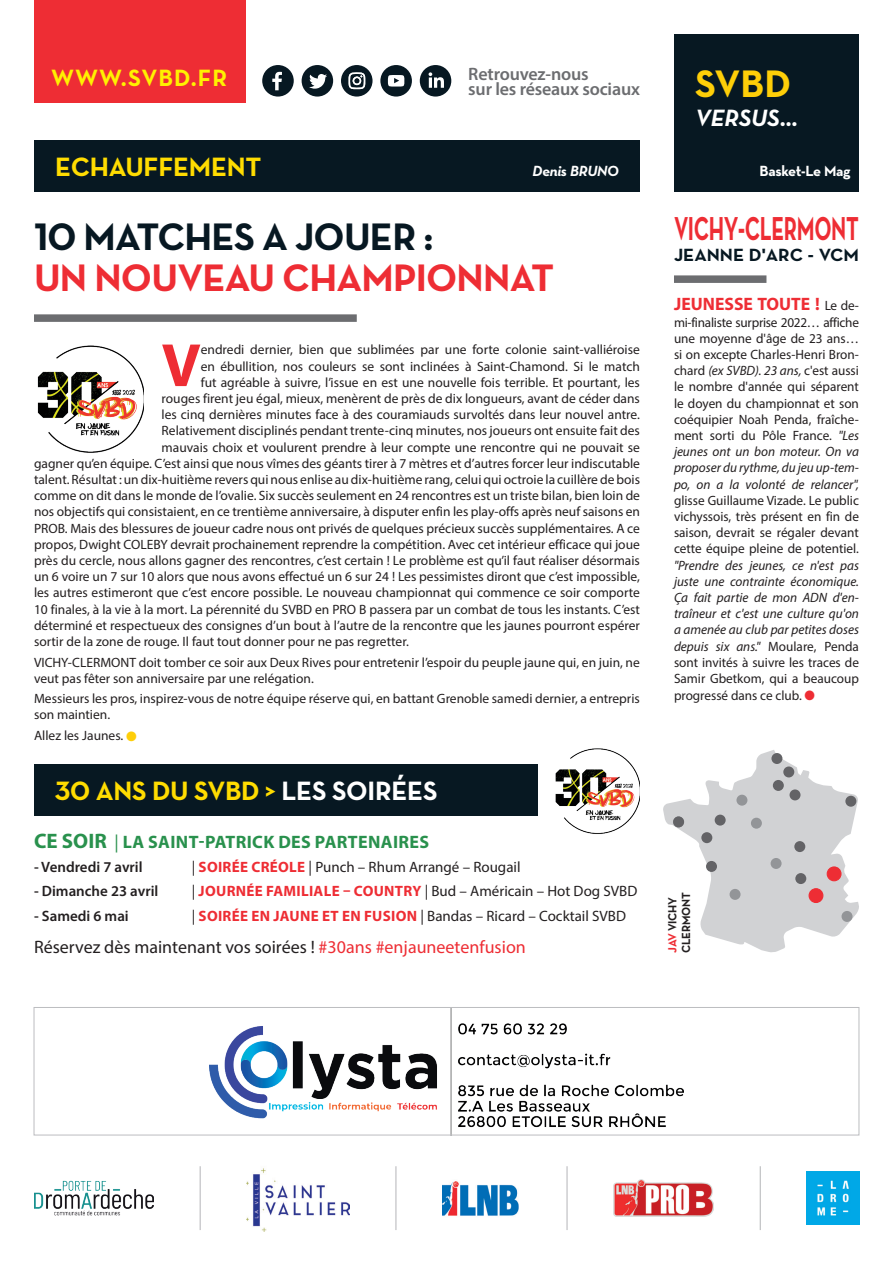
<style>
.page{position:relative;width:893px;height:1263px;background:#fff}
.page>*{position:absolute;margin:0;border:0;box-sizing:border-box;transform-origin:0 0}
.t1{font:700 61.5px "Myriad Pro";color:#ee2d34}
.t2{font:700 39px "Neutraface Text";letter-spacing:-.02em;color:#ee2d34}
.t3{font:700 39px "Neutraface Text";letter-spacing:-.02em;color:#071822}
.t4{font:700 39px "Neutraface Text";color:#fece08}
.t5{font:700 33.75px "Neutraface Text";letter-spacing:-.02em;color:#ee2d34;scale:.64 1}
.t6{font:700 27px "Neutraface Text";letter-spacing:-.01em;color:#ffdc01}
.t7{font:700 24px "Neutraface Text";letter-spacing:.045em;color:#fff101}
.t8{font:italic 700 24px "Neutraface Text";color:#fff}
.t9{font:18px "Myriad Pro";color:#231f20}
.t10{font:700 18px "Myriad Pro";letter-spacing:.02em;color:#29914d}
.t11{font:600 18px "Myriad Pro";letter-spacing:-.01em;color:#6c6d70}
.t12{font:700 18px "Myriad Pro";color:#ee2d34}
.t13{font:700 18px "Neutraface Text";color:#071822;scale:1.04 1}
.t14{font:15px "Myriad Pro";color:#231f20}
.t15{font:600 15px "Myriad Pro";color:#231f20}
.t16{font:700 15px "Neutraface Text";letter-spacing:-.025em;color:#fff}
.t17{font:italic 700 15px "Neutraface Text";letter-spacing:-.02em;color:#fff}
.t18{font:13.5px/16.2px "Myriad Pro";color:#231f20;text-align:justify}
.t19{font:700 12px "Neutraface Text";letter-spacing:-.02em;color:#231f20;scale:.95 1}
.s1{color:#fece08}
.s2{color:#fff}
.s3{font-size:21px}
.s4{font-weight:400}
.s5{font-weight:700;color:#ee2d34}
.s6{color:#ee2d34}
.s7{font-style:normal}
.s8{font-weight:400;font-size:13.5px;color:#231f20}
.s9{font-style:italic}
</style>
<div class="page">
<div style="left:674px;top:34px;width:185px;height:157px;background:#071822"></div>
<div style="left:262px;top:65px;width:32px;height:32px;background:#071822;border-radius:50%"></div>
<svg style="left:272px;top:72px;width:10px;height:18px"></svg>
<div style="left:302px;top:65px;width:31px;height:32px;background:#071822;border-radius:50%"></div>
<svg style="left:309px;top:74px;width:18px;height:15px"></svg>
<div style="left:341px;top:65px;width:32px;height:32px;background:#071822;border-radius:50%"></div>
<svg style="left:348px;top:72px;width:17px;height:17px"></svg>
<div style="left:420px;top:65px;width:31px;height:32px;background:#071822;border-radius:50%"></div>
<svg style="left:429px;top:72px;width:15px;height:16px"></svg>
<div style="left:380px;top:65px;width:32px;height:32px;background:#071822;border-radius:50%"></div>
<svg style="left:388px;top:75px;width:17px;height:12px"></svg>
<div style="left:34px;top:140px;width:606px;height:51px;background:#071822"></div>
<div style="left:34px;top:764px;width:503px;height:51px;background:#071822"></div>
<div style="left:674px;top:275px;width:92px;height:8px;background:#6c6d70"></div>
<div style="left:34px;top:0;width:211px;height:102px;background:#ee2d34"></div>
<img style="left:37px;top:345px;width:107px;height:108px">
<div style="left:34px;top:314px;width:323px;height:8px;background:#6c6d70"></div>
<img style="left:210px;top:1009px;width:473px;height:124px">
<div style="left:34px;top:1007px;width:825px;height:128px;border:1px solid #bcbdc0"></div>
<svg style="left:663px;top:750px;width:196px;height:202px"></svg>
<div style="left:751px;top:818px;width:11px;height:11px;background:#939598;border-radius:50%"></div>
<div style="left:736px;top:795px;width:11px;height:11px;background:#939598;border-radius:50%"></div>
<div style="left:701px;top:832px;width:11px;height:11px;background:#636366;border-radius:50%"></div>
<div style="left:706px;top:861px;width:11px;height:11px;background:#636366;border-radius:50%"></div>
<div style="left:783px;top:766px;width:11px;height:11px;background:#636366;border-radius:50%"></div>
<div style="left:773px;top:780px;width:11px;height:11px;background:#636366;border-radius:50%"></div>
<div style="left:789px;top:789px;width:11px;height:11px;background:#636366;border-radius:50%"></div>
<div style="left:715px;top:815px;width:11px;height:11px;background:#636366;border-radius:50%"></div>
<div style="left:795px;top:873px;width:11px;height:11px;background:#636366;border-radius:50%"></div>
<div style="left:771px;top:858px;width:11px;height:11px;background:#939598;border-radius:50%"></div>
<div style="left:730px;top:889px;width:10px;height:11px;background:#939598;border-radius:50%"></div>
<div style="left:809px;top:889px;width:14px;height:13px;background:#ee2d34;border-radius:50%"></div>
<div style="left:808px;top:888px;width:15px;height:15px;border:1px solid #ee2d34;border-radius:50%"></div>
<div style="left:827px;top:867px;width:14px;height:14px;background:#ee2d34;border-radius:50%"></div>
<div style="left:827px;top:866px;width:14px;height:15px;border:1px solid #ee2d34;border-radius:50%"></div>
<div style="left:845px;top:796px;width:11px;height:11px;background:#636366;border-radius:50%"></div>
<div style="left:673px;top:816px;width:11px;height:11px;background:#636366;border-radius:50%"></div>
<div style="left:841px;top:911px;width:11px;height:11px;background:#939598;border-radius:50%"></div>
<div style="left:794px;top:841px;width:11px;height:11px;background:#636366;border-radius:50%"></div>
<div style="left:771px;top:753px;width:11px;height:11px;background:#636366;border-radius:50%"></div>
<img style="left:807px;top:1172px;width:52px;height:52px">
<hr style="left:760px;top:1166px;width:1px;height:64px;background:#bcbdc0">
<hr style="left:566px;top:1166px;width:2px;height:64px;background:#bcbdc0">
<hr style="left:395px;top:1166px;width:1px;height:64px;background:#bcbdc0">
<hr style="left:200px;top:1166px;width:1px;height:64px;background:#bcbdc0">
<img style="left:247px;top:1168px;width:102px;height:63px">
<img style="left:442px;top:1181px;width:77px;height:35px">
<img style="left:613px;top:1179px;width:100px;height:38px">
<img style="left:34px;top:1180px;width:120px;height:36px">
<img style="left:555px;top:748px;width:85px;height:86px">
<p class="t7" style="left:51px;top:62px;width:178px">WWW.SVBD.FR</p>
<p class="t11" style="left:468px;top:63px;width:122px">Retrouvez-nous</p>
<p class="t11" style="left:468px;top:78px;width:173px">sur les réseaux sociaux</p>
<p class="t6" style="left:55px;top:150px;width:208px">ECHAUFFEMENT</p>
<p class="t17" style="left:533px;top:162px;width:88px">Denis BRUNO</p>
<p class="t3" style="left:34px;top:212px;width:401px">10 MATCHES A JOUER :</p>
<p class="t2" style="left:34px;top:252px;width:522px">UN NOUVEAU CHAMPIONNAT</p>
<p class="t1" style="left:162px;top:325px;width:41px">V</p>
<p class="t18" style="left:162px;top:342px;width:480px;text-align:right">endredi dernier, bien que sublimées par une forte colonie saint-valliéroise<br>en ébullition, nos couleurs se sont inclinées à Saint-Chamond. Si le match<br>fut agréable à suivre, l’issue en est une nouvelle fois terrible. Et pourtant, les rouges firent jeu égal, mieux, menèrent de près de dix longueurs, avant de céder dans les cinq dernières minutes face à des couramiauds survoltés dans leur nouvel antre.<br>Relativement disciplinés pendant trente-cinq minutes, nos joueurs ont ensuite fait des mauvais choix et voulurent prendre à leur compte une rencontre qui ne pouvait se</p>
<p class="t18" style="left:34px;top:455px;width:608px">gagner qu’en équipe. C’est ainsi que nous vîmes des géants tirer à 7 mètres et d’autres forcer leur indiscutable talent. Résultat : un dix-huitième revers qui nous enlise au dix-huitième rang, celui qui octroie la cuillère de bois comme on dit dans le monde de l’ovalie. Six succès seulement en 24 rencontres est un triste bilan, bien loin de nos objectifs qui consistaient, en ce trentième anniversaire, à disputer enfin les play-offs après neuf saisons en PROB. Mais des blessures de joueur cadre nous ont privés de quelques précieux succès supplémentaires. A ce propos, Dwight COLEBY devrait prochainement reprendre la compétition. Avec cet intérieur efficace qui joue près du cercle, nous allons gagner des rencontres, c’est certain ! Le problème est qu’il faut réaliser désormais un 6 voire un 7 sur 10 alors que nous avons effectué un 6 sur 24 ! Les pessimistes diront que c’est impossible, les autres estimeront que c’est encore possible. Le nouveau championnat qui commence ce soir comporte 10 finales, à la vie à la mort. La pérennité du SVBD en PRO B passera par un combat de tous les instants. C’est déterminé et respectueux des consignes d’un bout à l’autre de la rencontre que les jaunes pourront espérer sortir de la zone de rouge. Il faut tout donner pour ne pas regretter.</p>
<p class="t18" style="left:34px;top:654px;width:607px">VICHY-CLERMONT doit tomber ce soir aux Deux Rives pour entretenir l’espoir du peuple jaune qui, en juin, ne veut pas fêter son anniversaire par une relégation.</p>
<p class="t18" style="left:34px;top:690px;width:607px">Messieurs les pros, inspirez-vous de notre équipe réserve qui, en battant Grenoble samedi dernier, a entrepris son maintien.</p>
<p class="t18" style="left:34px;top:727px;width:104px">Allez les Jaunes. <span class="s1">●</span></p>
<p class="t6" style="left:55px;top:773px;width:384px">30 ANS DU SVBD &gt; <span class="s2">LES SOIRÉES</span></p>
<p class="t10" style="left:34px;top:830px;width:397px"><span class="s3">CE SOIR</span> <span class="s4">|</span> LA SAINT-PATRICK DES PARTENAIRES</p>
<p class="t15" style="left:34px;top:857px;width:110px">- Vendredi 7 avril</p>
<p class="t14" style="left:192px;top:858px;width:330px">| <span class="s5">SOIRÉE CRÉOLE</span> | Punch – Rhum Arrangé – Rougail</p>
<p class="t15" style="left:34px;top:882px;width:126px">- Dimanche 23 avril</p>
<p class="t14" style="left:192px;top:882px;width:447px">| <span class="s5">JOURNÉE FAMILIALE – COUNTRY</span> | Bud – Américain – Hot Dog SVBD</p>
<p class="t15" style="left:34px;top:906px;width:96px">- Samedi 6 mai</p>
<p class="t14" style="left:192px;top:906px;width:436px">| <span class="s5">SOIRÉE EN JAUNE ET EN FUSION</span> | Bandas – Ricard – Cocktail SVBD</p>
<p class="t9" style="left:34px;top:935px;width:493px">Réservez dès maintenant vos soirées ! <span class="s6">#30ans #enjauneetenfusion</span></p>
<p class="t4" style="left:695px;top:59px;width:97px">SVBD</p>
<p class="t8" style="left:695px;top:102px;width:104px">VERSUS<span class="s7">…</span></p>
<p class="t16" style="left:759px;top:161px;width:92px">Basket-Le Mag</p>
<p class="t5" style="left:674px;top:207px;width:290px">VICHY-CLERMONT</p>
<p class="t13" style="left:674px;top:244px;width:179px">JEANNE D'ARC - VCM</p>
<p class="t12" style="left:674px;top:293px;width:186px">JEUNESSE TOUTE ! <span class="s8">Le de-</span></p>
<p class="t18" style="left:674px;top:314px;width:186px">mi-finaliste surprise 2022… affiche une moyenne d'âge de 23 ans… si on excepte Charles-Henri Bron&shy;chard <span class="s9">(ex SVBD). 23 ans,</span> c'est aussi le nombre d'année qui séparent le doyen du championnat et son coéquipier Noah Penda, fraîche&shy;ment sorti du Pôle France. <span class="s9">"Les jeunes ont un bon moteur. On va proposer du rythme, du jeu up-tem&shy;po, on a la volonté de relancer", </span>glisse Guillaume Vizade. Le public vichyssois, très présent en fin de saison, devrait se régaler devant cette équipe pleine de potentiel. <span class="s9">"Prendre des jeunes, ce n'est pas juste une contrainte économique.<br>Ça fait partie de mon ADN d'en&shy;traîneur et c'est une culture qu'on a amenée au club par petites doses depuis six ans."</span> Moulare, Penda sont invités à suivre les traces de Samir Gbetkom, qui a beaucoup progressé dans ce club. <span class="s6">●</span></p>
<p class="t19" style="left:665px;top:953px;width:60px;rotate:-90deg"><span class="s6">JAV</span> VICHY</p>
<p class="t19" style="left:678px;top:953px;width:65px;rotate:-90deg">CLERMONT</p>
</div>
